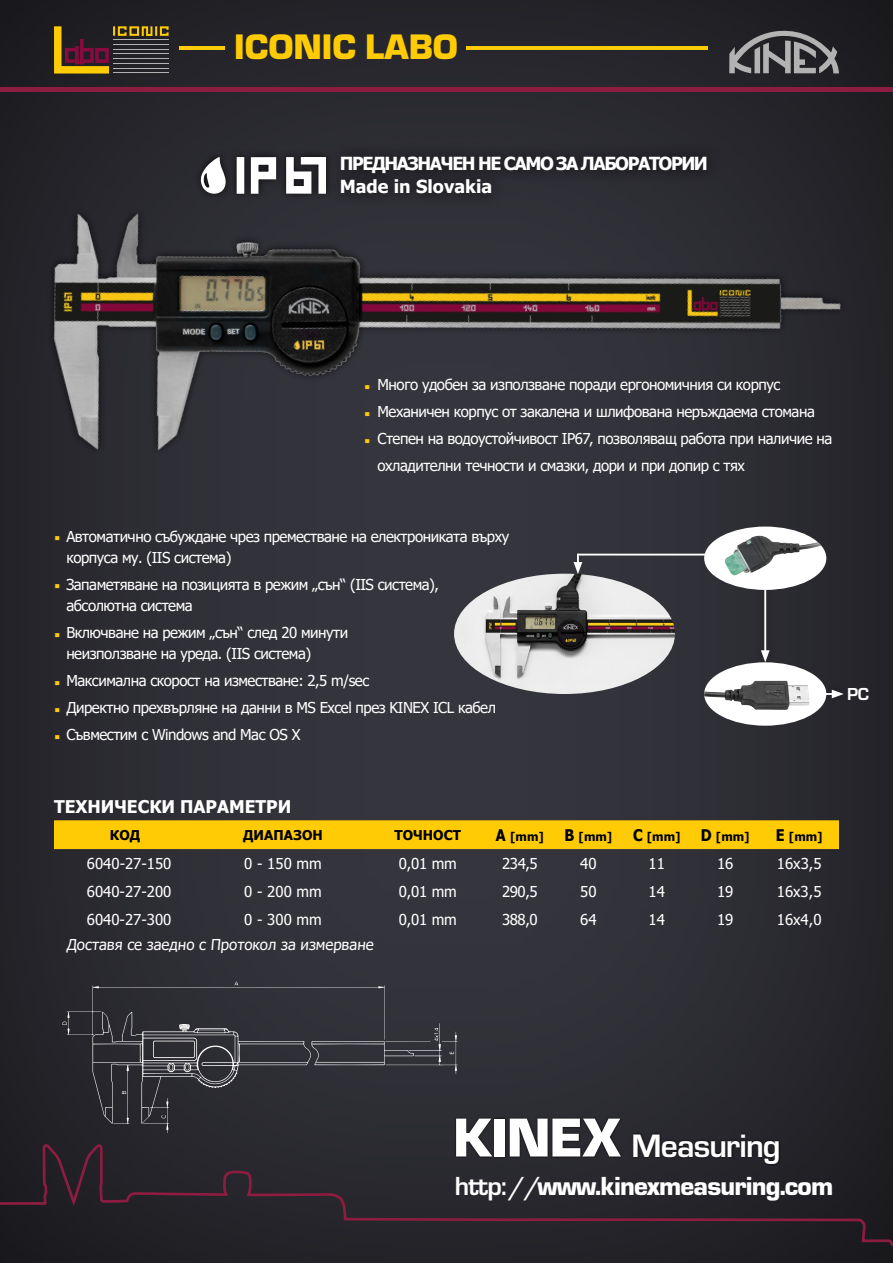
<style>
.page{position:relative;width:893px;height:1263px;background:#2b2b31}
.page>*{position:absolute;margin:0;border:0;box-sizing:border-box;transform-origin:0 0}
.t1{font:900 36.75px "Eurostile TOT";color:#fecb04}
.t2{font:700 33.6px "Eurostile TOT";letter-spacing:-.03em;color:#fff}
.t3{font:900 27.15px "Eurostile TOT";letter-spacing:-.03em;color:#fff}
.t4{font:700 18px/22.5px "Tahoma";letter-spacing:-.08em;color:#fff}
.t5{font:700 18px/27px "Tahoma";color:#fecb04;text-align:justify}
.t6{font:700 18px "Eurostile TOT";color:#fff}
.t7{font:700 17.55px "Tahoma";color:#fff}
.t8{font:15px/27px "Tahoma";letter-spacing:-.03em;color:#fff}
.t9{font:15px "Tahoma";color:#fff}
.t10{font:700 13.5px "Tahoma";color:#000}
.t11{font:700 12px "Tahoma";color:#000}
.s1{font-size:16.05px}
.s2{font-weight:900;font-size:56.85px}
.s3{font-weight:700}
</style>
<div class="page">
<svg style="left:729px;top:29px;width:110px;height:44px"></svg>
<hr style="left:0;top:87px;width:893px;height:4px;background:#8c1d40">
<svg style="left:0;top:1129px;width:893px;height:130px"></svg>
<div style="left:454px;top:1116px;width:327px;height:50px;background:#000;opacity:.75"></div>
<div style="left:129px;top:26px;width:10px;height:10px;border:2px solid #fecb04"></div>
<svg style="left:54px;top:26px;width:74px;height:48px"></svg>
<svg style="left:141px;top:26px;width:28px;height:11px"></svg>
<hr style="left:113px;top:58px;width:56px;height:1px;background:#b3b2b2">
<hr style="left:113px;top:49px;width:56px;height:1px;background:#b3b2b2">
<hr style="left:113px;top:53px;width:56px;height:1px;background:#b3b2b2">
<hr style="left:113px;top:39px;width:56px;height:1px;background:#b3b2b2">
<hr style="left:113px;top:44px;width:56px;height:1px;background:#b3b2b2">
<hr style="left:113px;top:72px;width:56px;height:1px;background:#b3b2b2">
<hr style="left:113px;top:63px;width:56px;height:1px;background:#b3b2b2">
<hr style="left:113px;top:68px;width:56px;height:1px;background:#b3b2b2">
<hr style="left:179px;top:46px;width:46px;height:4px;background:#fecb04">
<hr style="left:467px;top:46px;width:241px;height:4px;background:#fecb04">
<div style="left:802px;top:682px;width:48px;height:24px;background:#26262b"></div>
<hr style="left:809px;top:693px;width:26px;height:2px;background:#fff">
<svg style="left:832px;top:690px;width:12px;height:8px"></svg>
<hr style="left:764px;top:590px;width:2px;height:64px;background:#fff">
<svg style="left:761px;top:650px;width:9px;height:12px"></svg>
<hr style="left:578px;top:554px;width:128px;height:1px;background:#fff">
<img style="left:50px;top:212px;width:794px;height:296px">
<div style="left:54px;top:820px;width:785px;height:29px;background:#fecb04"></div>
<svg style="left:62px;top:981px;width:396px;height:152px"></svg>
<div style="left:237px;top:157px;width:7px;height:37px;background:#fff"></div>
<div style="left:318px;top:157px;width:8px;height:37px;background:#fff"></div>
<div style="left:301px;top:157px;width:21px;height:8px;background:#fff"></div>
<svg style="left:247px;top:157px;width:68px;height:37px"></svg>
<svg style="left:200px;top:157px;width:26px;height:37px"></svg>
<img style="left:454px;top:574px;width:221px;height:120px">
<img style="left:704px;top:527px;width:122px;height:63px">
<img style="left:704px;top:662px;width:122px;height:64px">
<svg style="left:574px;top:554px;width:8px;height:20px"></svg>
<h1 class="t1" style="left:234px;top:27px;width:225px">ICONIC LABO</h1>
<p class="t4" style="left:340px;top:153px;width:370px">ПРЕДНАЗНАЧЕН НЕ САМО ЗА ЛАБОРАТОРИИ<br>Made in Slovakia</p>
<p class="t5" style="left:364px;top:373px;width:8px">▪ ▪ ▪</p>
<p class="t8" style="left:378px;top:372px;width:456px">Много удобен за използване поради ергономичния си корпус Механичен корпус от закалена и шлифована неръждаема стомана Степен на водоустойчивост IP67, позволяващ работа при наличие на охладителни течности и смазки, дори и при допир с тях</p>
<p class="t8" style="left:66px;top:527px;width:444px;line-height:21px">Автоматично събуждане чрез преместване на електрониката върху корпуса му. (IIS система)</p>
<p class="t8" style="left:66px;top:575px;width:374px;line-height:21px">Запаметяване на позицията в режим „сън“ (IIS система), абсолютна система</p>
<p class="t8" style="left:66px;top:623px;width:283px;line-height:21px">Включване на режим „сън“ след 20 минути неизползване на уреда. (IIS система)</p>
<p class="t8" style="left:66px;top:668px;width:431px">Максимална скорост на изместване: 2,5 m/sec<br>Директно прехвърляне на данни в MS Excel през KINEX ICL кабел<br>Съвместим с Windows and Mac OS X</p>
<p class="t5" style="left:54px;top:525px;width:8px">▪</p>
<p class="t5" style="left:54px;top:573px;width:8px">▪</p>
<p class="t5" style="left:54px;top:621px;width:8px">▪</p>
<p class="t5" style="left:54px;top:669px;width:8px">▪ ▪ ▪</p>
<p class="t6" style="left:847px;top:684px;width:23px">PC</p>
<p class="t7" style="left:54px;top:794px;width:239px">ТЕХНИЧЕСКИ ПАРАМЕТРИ</p>
<p class="t10" style="left:110px;top:825px;width:32px">КОД</p>
<p class="t10" style="left:243px;top:825px;width:81px">ДИАПАЗОН</p>
<p class="t10" style="left:395px;top:825px;width:68px">ТОЧНОСТ</p>
<p class="t11" style="left:496px;top:828px;width:49px"><span class="s1">A</span> [mm]</p>
<p class="t11" style="left:564px;top:828px;width:49px"><span class="s1">B</span> [mm]</p>
<p class="t11" style="left:633px;top:828px;width:49px"><span class="s1">C</span> [mm]</p>
<p class="t11" style="left:701px;top:828px;width:50px"><span class="s1">D</span> [mm]</p>
<p class="t11" style="left:776px;top:828px;width:48px"><span class="s1">E</span> [mm]</p>
<p class="t9" style="left:87px;top:853px;width:86px">6040-27-150</p>
<p class="t8" style="left:244px;top:851px;width:79px">0 - 150 mm</p>
<p class="t8" style="left:399px;top:851px;width:60px">0,01 mm</p>
<p class="t8" style="left:502px;top:851px;width:37px">234,5</p>
<p class="t8" style="left:580px;top:851px;width:18px">40</p>
<p class="t8" style="left:649px;top:851px;width:18px">11</p>
<p class="t8" style="left:717px;top:851px;width:18px">16</p>
<p class="t8" style="left:777px;top:851px;width:46px">16x3,5</p>
<p class="t9" style="left:87px;top:881px;width:86px">6040-27-200</p>
<p class="t8" style="left:244px;top:879px;width:79px">0 - 200 mm</p>
<p class="t8" style="left:399px;top:879px;width:60px">0,01 mm</p>
<p class="t8" style="left:502px;top:879px;width:37px">290,5</p>
<p class="t8" style="left:580px;top:879px;width:18px">50</p>
<p class="t8" style="left:649px;top:879px;width:18px">14</p>
<p class="t8" style="left:717px;top:879px;width:18px">19</p>
<p class="t8" style="left:777px;top:879px;width:46px">16x3,5</p>
<p class="t9" style="left:87px;top:909px;width:86px">6040-27-300</p>
<p class="t8" style="left:244px;top:907px;width:79px">0 - 300 mm</p>
<p class="t8" style="left:399px;top:907px;width:60px">0,01 mm</p>
<p class="t8" style="left:502px;top:907px;width:37px">388,0</p>
<p class="t8" style="left:580px;top:907px;width:18px">64</p>
<p class="t8" style="left:649px;top:907px;width:18px">14</p>
<p class="t8" style="left:717px;top:907px;width:18px">19</p>
<p class="t8" style="left:777px;top:907px;width:46px">16x4,0</p>
<p class="t8" style="left:66px;top:932px;width:310px">Доставя се заедно с Протокол за измерване</p>
<h2 class="t2" style="left:453px;top:1127px;width:329px"><span class="s2">KINEX</span> Measuring</h2>
<h3 class="t3" style="left:455px;top:1171px;width:380px"><span class="s3">http://</span>www.kinexmeasuring.com</h3>
</div>
